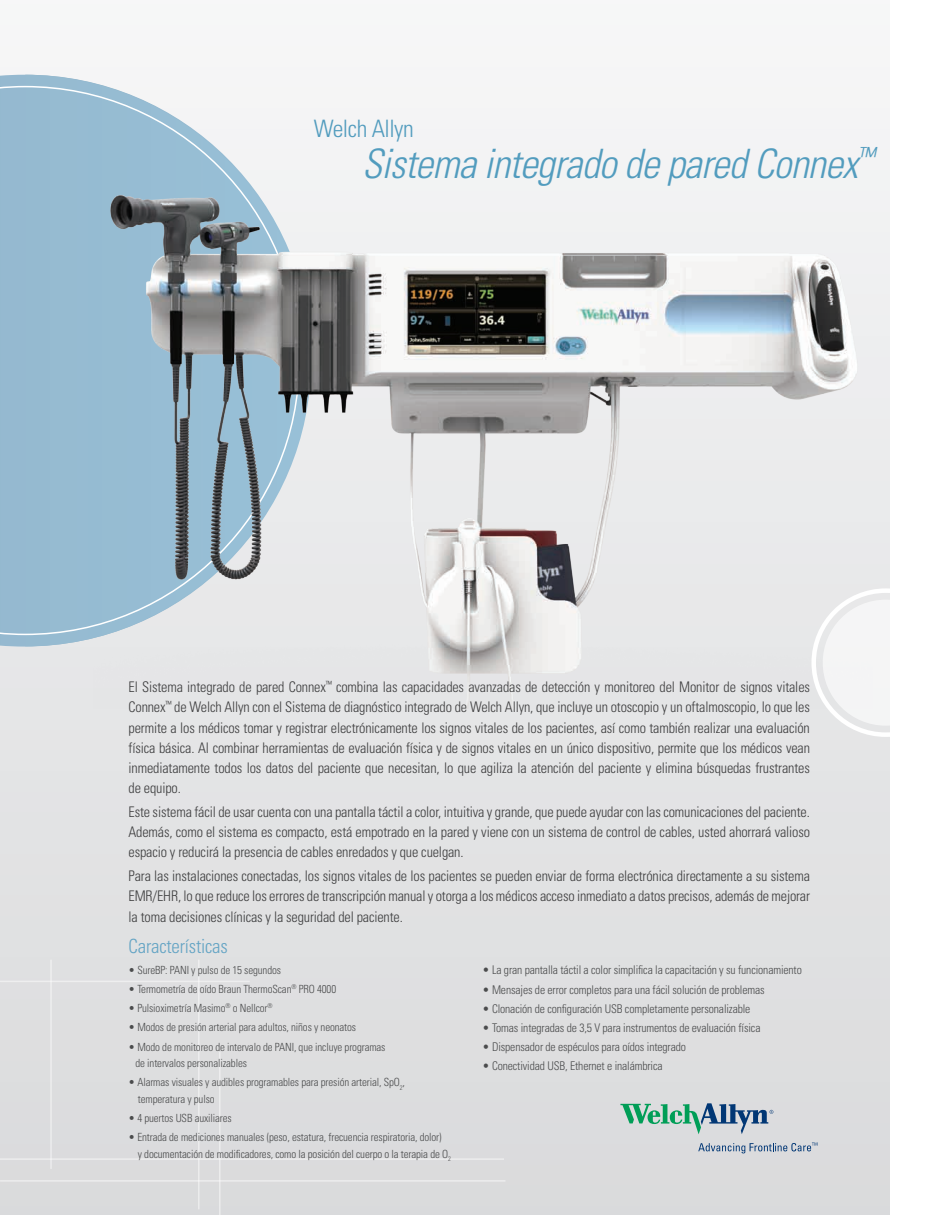
<style>
.page{position:relative;width:945px;height:1215px;background:#fff}
.page>*{position:absolute;margin:0;border:0;box-sizing:border-box;transform-origin:0 0}
.t1{font:italic 300 condensed 40.5px "Univers";letter-spacing:-.02em;color:#529cbe}
.t2{font:300 condensed 24px "Univers";letter-spacing:-.02em;color:#529cbe}
.t3{font:300 condensed 19.5px "Univers";letter-spacing:-.01em;color:#64a4c4}
.t4{font:300 condensed 14.7px/20.2px "Univers";letter-spacing:-.01em;color:#3e3e3f;text-align:justify}
.t5{font:300 condensed 12px "Univers";letter-spacing:-.01em;color:#4b4c4d}
.t6{font:300 condensed 11.25px/16.5px "Univers";letter-spacing:-.01em;color:#4b4c4d}
</style>
<div class="page">
<div style="left:0;top:0;width:890px;height:1215px;background:linear-gradient(to bottom,#f6f7f7,#d9dadb)"></div>
<hr style="left:50px;top:960px;width:2px;height:209px;background:#fff">
<hr style="left:198px;top:960px;width:2px;height:249px;background:#fff">
<hr style="left:0;top:1180px;width:506px;height:2px;background:#fff">
<hr style="left:0;top:981px;width:250px;height:1px;background:#fff">
<hr style="left:0;top:1158px;width:504px;height:2px;background:#fff">
<hr style="left:219px;top:1052px;width:2px;height:163px;background:#fff">
<svg style="left:0;top:75px;width:310px;height:572px"></svg>
<div style="left:0;top:86px;width:300px;height:549px;background:#95bbd1"></div>
<img style="left:93px;top:106px;width:780px;height:603px">
<svg style="left:811px;top:588px;width:79px;height:149px"></svg>
<svg style="left:620px;top:1103px;width:153px;height:31px;background:#9abbba"></svg>
<svg style="left:698px;top:1142px;width:119px;height:11px"></svg>
<p class="t2" style="left:314px;top:114px;width:102px">Welch Allyn</p>
<p class="t1" style="left:362px;top:139px;width:513px">Sistema integrado de pared Connex<sup>™</sup></p>
<p class="t4" style="left:129px;top:677px;width:683px">El Sistema integrado de pared Connex<sup>™</sup> combina las capacidades avanzadas de detección y monitoreo del Monitor de signos vitales Connex<sup>™</sup> de Welch Allyn con el Sistema de diagnóstico integrado de Welch Allyn, que incluye un otoscopio y un oftalmoscopio, lo que les permite a los médicos tomar y registrar electrónicamente los signos vitales de los pacientes, así como también realizar una evaluación física básica. Al combinar herramientas de evaluación física y de signos vitales en un único dispositivo, permite que los médicos vean inmediatamente todos los datos del paciente que necesitan, lo que agiliza la atención del paciente y elimina búsquedas frustrantes de equipo.</p>
<p class="t4" style="left:129px;top:801px;width:683px">Este sistema fácil de usar cuenta con una pantalla táctil a color, intuitiva y grande, que puede ayudar con las comunicaciones del paciente.<br>Además, como el sistema es compacto, está empotrado en la pared y viene con un sistema de control de cables, usted ahorrará valioso espacio y reducirá la presencia de cables enredados y que cuelgan.</p>
<p class="t4" style="left:129px;top:866px;width:683px">Para las instalaciones conectadas, los signos vitales de los pacientes se pueden enviar de forma electrónica directamente a su sistema EMR/EHR, lo que reduce los errores de transcripción manual y otorga a los médicos acceso inmediato a datos precisos, además de mejorar la toma decisiones clínicas y la seguridad del paciente.</p>
<p class="t3" style="left:129px;top:935px;width:101px">Características</p>
<p class="t6" style="left:129px;top:961px;width:154px">• SureBP: PANI y pulso de 15 segundos</p>
<p class="t6" style="left:129px;top:981px;width:209px">• Termometría de oído Braun ThermoScan<sup>®</sup> PRO 4000</p>
<p class="t6" style="left:129px;top:1000px;width:146px">• Pulsioximetría Masimo<sup>®</sup> o Nellcor<sup>®</sup></p>
<p class="t6" style="left:129px;top:1019px;width:229px">• Modos de presión arterial para adultos, niños y neonatos</p>
<p class="t6" style="left:136px;top:1038px;width:252px;text-indent:-7px">• Modo de monitoreo de intervalo de PANI, que incluye programas de intervalos personalizables</p>
<p class="t6" style="left:138px;top:1074px;width:269px;text-indent:-9px">• Alarmas visuales y audibles programables para presión arterial, SpO<sub>2</sub>, temperatura y pulso</p>
<p class="t6" style="left:129px;top:1110px;width:105px">• 4 puertos USB auxiliares</p>
<p class="t6" style="left:138px;top:1129px;width:315px;text-indent:-9px">• Entrada de mediciones manuales (peso, estatura, frecuencia respiratoria, dolor)<br>y documentación de modificadores, como la posición del cuerpo o la terapia de O<sub>2</sub></p>
<p class="t5" style="left:483px;top:963px;width:321px">• La gran pantalla táctil a color simplifica la capacitación y su funcionamiento</p>
<p class="t5" style="left:483px;top:982px;width:284px">• Mensajes de error completos para una fácil solución de problemas</p>
<p class="t5" style="left:483px;top:1001px;width:269px">• Clonación de configuración USB completamente personalizable</p>
<p class="t5" style="left:483px;top:1021px;width:279px">• Tomas integradas de 3,5 V para instrumentos de evaluación física</p>
<p class="t5" style="left:483px;top:1040px;width:205px">• Dispensador de espéculos para oídos integrado</p>
<p class="t5" style="left:483px;top:1059px;width:182px">• Conectividad USB, Ethernet e inalámbrica</p>
</div>
